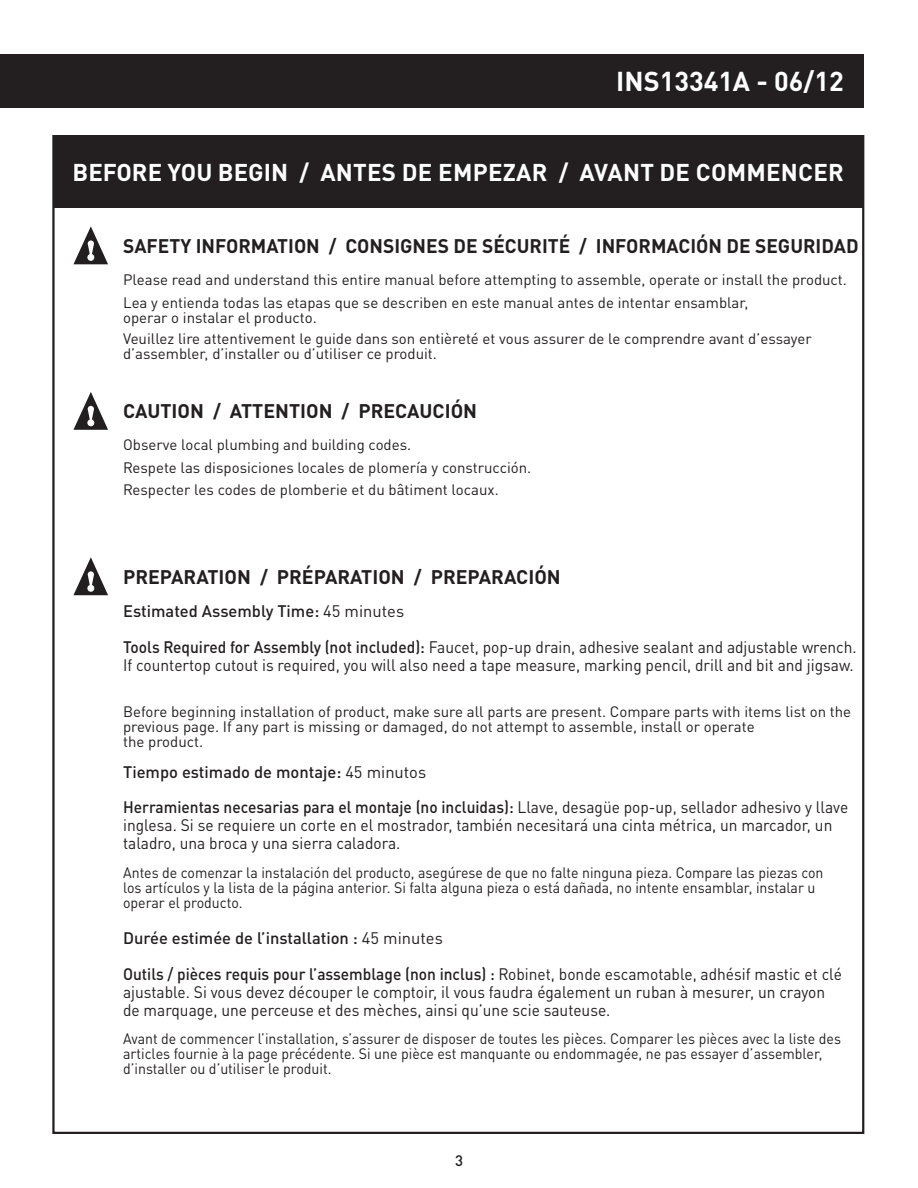
<style>
.page{position:relative;width:918px;height:1188px;background:#fff}
.page>*{position:absolute;margin:0;border:0;box-sizing:border-box;transform-origin:0 0}
.t1{font:700 27px "DIN Pro";color:#fff}
.List{font:700 24px "DIN Pro";letter-spacing:.01em;color:#fff}
.List-2{font:700 19.5px "DIN Pro";color:#231f20}
.List-3{font:16.5px "DIN Pro";color:#231f20;scale:.94 1}
.List-4{font:500 16.5px "DIN Pro";color:#231f20;scale:.94 1}
.List-5{font:500 16.5px "DIN Pro";color:#231f20}
.List-6{font:15px "DIN Pro";color:#231f20}
.List-7{font:15px "DIN Pro";color:#231f20;scale:.94 1}
.t2{font:500 15px "DIN Pro";color:#231f20}
.s1{font-weight:400}
.s2{font-weight:500}
</style>
<div class="page">
<div style="left:0;top:54px;width:864px;height:54px;background:#231f20"></div>
<div style="left:53px;top:136px;width:811px;height:72px;background:#231f20"></div>
<svg style="left:73px;top:226px;width:35px;height:38px"></svg>
<div style="left:87px;top:254px;width:7px;height:7px;border:1px solid #fff;border-radius:50%"></div>
<svg style="left:73px;top:392px;width:35px;height:38px"></svg>
<div style="left:87px;top:419px;width:7px;height:7px;border:1px solid #fff;border-radius:50%"></div>
<svg style="left:73px;top:557px;width:35px;height:38px"></svg>
<div style="left:87px;top:585px;width:7px;height:7px;border:1px solid #fff;border-radius:50%"></div>
<h1 class="t1" style="left:616px;top:60px;width:229px">INS13341A - 06/12</h1>
<p class="List" style="left:73px;top:154px;width:773px">BEFORE YOU BEGIN / ANTES DE EMPEZAR / AVANT DE COMMENCER</p>
<p class="List-2" style="left:123px;top:231px;width:737px">SAFETY INFORMATION / CONSIGNES DE SÉCURITÉ / INFORMACIÓN DE SEGURIDAD</p>
<p class="List-6" style="left:123px;top:268px;width:725px">Please read and understand this entire manual before attempting to assemble, operate or install the product.</p>
<p class="List-6" style="left:123px;top:291px;width:627px">Lea y entienda todas las etapas que se describen en este manual antes de intentar ensamblar,</p>
<p class="List-6" style="left:123px;top:306px;width:195px">operar o instalar el producto.</p>
<p class="List-6" style="left:123px;top:327px;width:690px">Veuillez lire attentivement le guide dans son entièreté et vous assurer de le comprendre avant d’essayer</p>
<p class="List-6" style="left:123px;top:342px;width:315px">d’assembler, d’installer ou d’utiliser ce produit.</p>
<p class="List-2" style="left:123px;top:396px;width:356px">CAUTION / ATTENTION / PRECAUCIÓN</p>
<p class="List-6" style="left:123px;top:434px;width:290px">Observe local plumbing and building codes.</p>
<p class="List-6" style="left:123px;top:456px;width:410px">Respete las disposiciones locales de plomería y construcción.</p>
<p class="List-6" style="left:123px;top:479px;width:377px">Respecter les codes de plomberie et du bâtiment locaux.</p>
<p class="List-2" style="left:123px;top:561px;width:439px">PREPARATION / PRÉPARATION / PREPARACIÓN</p>
<p class="List-5" style="left:123px;top:598px;width:283px">Estimated Assembly Time: <span class="s1">45 minutes</span></p>
<p class="List-3" style="left:123px;top:634px;width:782px"><span class="s2">Tools Required for Assembly (not included):</span> Faucet, pop-up drain, adhesive sealant and adjustable wrench.</p>
<p class="List-3" style="left:123px;top:652px;width:779px">If countertop cutout is required, you will also need a tape measure, marking pencil, drill and bit and jigsaw.</p>
<p class="List-6" style="left:123px;top:700px;width:730px">Before beginning installation of product, make sure all parts are present. Compare parts with items list on the</p>
<p class="List-6" style="left:123px;top:715px;width:633px">previous page. If any part is missing or damaged, do not attempt to assemble, install or operate</p>
<p class="List-6" style="left:123px;top:730px;width:82px">the product.</p>
<p class="List-5" style="left:123px;top:758px;width:305px">Tiempo estimado de montaje: <span class="s1">45 minutos</span></p>
<p class="List-4" style="left:123px;top:794px;width:773px">Herramientas necesarias para el montaje (no incluidas): <span class="s1">Llave, desagüe pop-up, sellador adhesivo y llave</span></p>
<p class="List-3" style="left:123px;top:813px;width:756px">inglesa. Si se requiere un corte en el mostrador, también necesitará una cinta métrica, un marcador, un</p>
<p class="List-3" style="left:123px;top:831px;width:297px">taladro, una broca y una sierra caladora.</p>
<p class="List-7" style="left:123px;top:861px;width:747px">Antes de comenzar la instalación del producto, asegúrese de que no falte ninguna pieza. Compare las piezas con</p>
<p class="List-7" style="left:123px;top:876px;width:738px">los artículos y la lista de la página anterior. Si falta alguna pieza o está dañada, no intente ensamblar, instalar u</p>
<p class="List-7" style="left:123px;top:891px;width:129px">operar el producto.</p>
<p class="List-5" style="left:123px;top:925px;width:321px">Durée estimée de l’installation : <span class="s1">45 minutes</span></p>
<p class="List-4" style="left:123px;top:961px;width:766px">Outils / pièces requis pour l’assemblage (non inclus) : <span class="s1">Robinet, bonde escamotable, adhésif mastic et clé</span></p>
<p class="List-3" style="left:123px;top:980px;width:748px">ajustable. Si vous devez découper le comptoir, il vous faudra également un ruban à mesurer, un crayon</p>
<p class="List-3" style="left:123px;top:998px;width:520px">de marquage, une perceuse et des mèches, ainsi qu’une scie sauteuse.</p>
<p class="List-7" style="left:123px;top:1028px;width:765px">Avant de commencer l’installation, s’assurer de disposer de toutes les pièces. Comparer les pièces avec la liste des</p>
<p class="List-7" style="left:123px;top:1043px;width:746px">articles fournie à la page précédente. Si une pièce est manquante ou endommagée, ne pas essayer d’assembler,</p>
<p class="List-7" style="left:123px;top:1058px;width:223px">d’installer ou d’utiliser le produit.</p>
<p class="t2" style="left:455px;top:1149px;width:9px">3</p>
</div>
